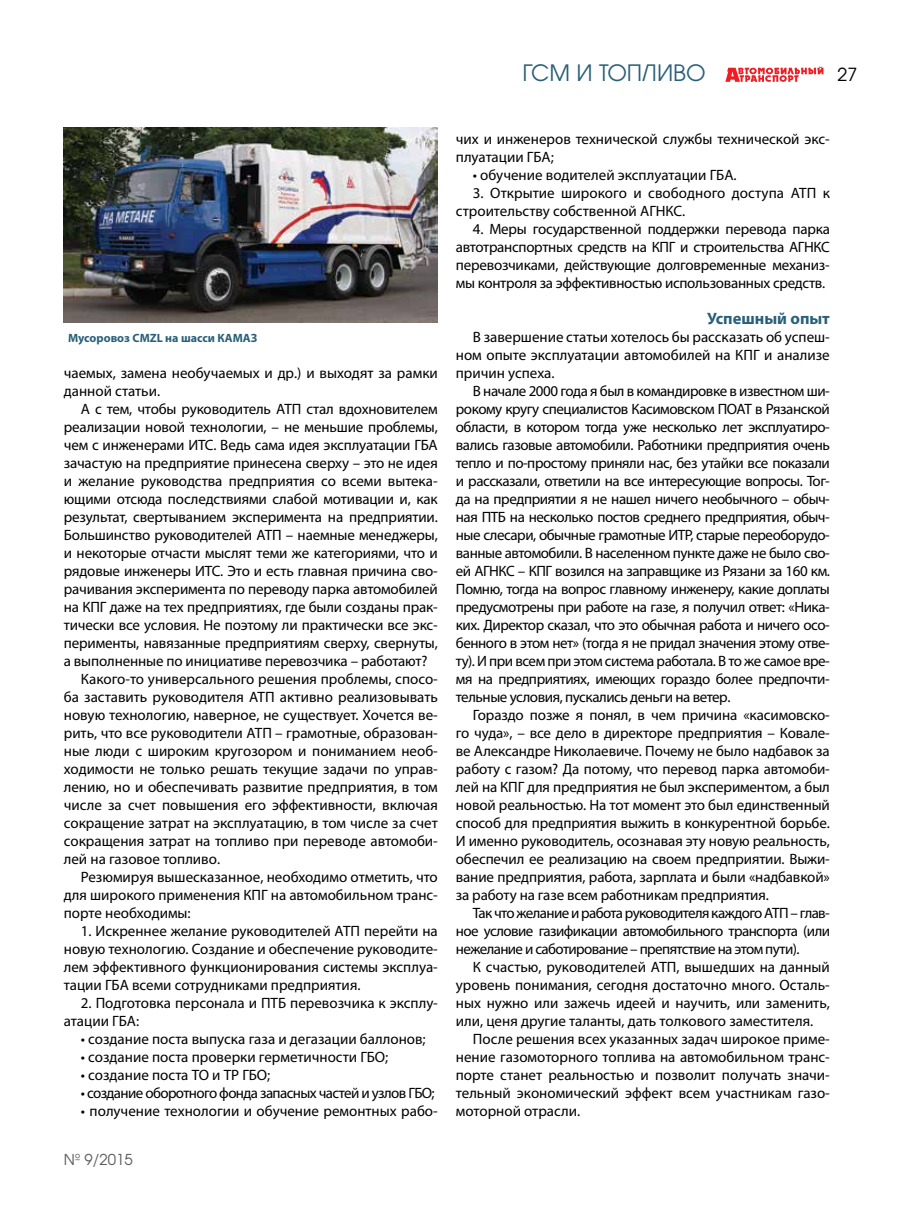
<style>
.page{position:relative;width:915px;height:1212px;background:#fff}
.page>*{position:absolute;margin:0;border:0;box-sizing:border-box;transform-origin:0 0}
.t1{font:22.5px "AG Avalanche C";color:#296079}
.t2{font:18px "AG Avalanche C";color:#000}
.t3{font:700 16.5px "Myriad Pro";color:#296079}
.t4{font:15px/18px "Myriad Pro";letter-spacing:-.005em;color:#000;text-align:justify}
.t5{font:15px "Myriad Pro";letter-spacing:-.04em;color:#000}
.t6{font:15px "AG Avalanche C";color:#58595b}
.t7{font:700 12px "Myriad Pro";color:#296079}
</style>
<div class="page">
<svg style="left:725px;top:66px;width:98px;height:16px"></svg>
<img style="left:64px;top:128px;width:373px;height:195px">
<h1 class="t1" style="left:522px;top:59px;width:184px">ГСМ И ТОПЛИВО</h1>
<p class="t2" style="left:837px;top:63px;width:21px">27</p>
<p class="t7" style="left:68px;top:330px;width:191px">Мусоровоз CMZL на шасси КАМАЗ</p>
<p class="t4" style="left:64px;top:364px;width:375px">чаемых, замена необучаемых и др.) и выходят за рамки данной статьи.</p>
<p class="t4" style="left:81px;top:400px;width:358px">А с тем, чтобы руководитель АТП стал вдохновителем</p>
<p class="t4" style="left:64px;top:418px;width:375px">реализации новой технологии, – не меньшие проблемы,</p>
<p class="t4" style="left:64px;top:436px;width:375px">чем с инженерами ИТС. Ведь сама идея эксплуатации ГБА</p>
<p class="t4" style="left:64px;top:454px;width:375px">зачастую на предприятие принесена сверху – это не идея</p>
<p class="t4" style="left:64px;top:472px;width:375px">и желание руководства предприятия со всеми вытека-</p>
<p class="t4" style="left:64px;top:490px;width:375px">ющими отсюда последствиями слабой мотивации и, как</p>
<p class="t4" style="left:64px;top:508px;width:375px">результат, свертыванием эксперимента на предприятии.</p>
<p class="t4" style="left:64px;top:526px;width:375px">Большинство руководителей АТП – наемные менеджеры,</p>
<p class="t4" style="left:64px;top:544px;width:375px">и некоторые отчасти мыслят теми же категориями, что и</p>
<p class="t4" style="left:64px;top:562px;width:375px">рядовые инженеры ИТС. Это и есть главная причина сво-</p>
<p class="t4" style="left:64px;top:580px;width:375px">рачивания эксперимента по переводу парка автомобилей</p>
<p class="t4" style="left:64px;top:598px;width:375px">на КПГ даже на тех предприятиях, где были созданы прак-</p>
<p class="t4" style="left:64px;top:616px;width:375px">тически все условия. Не поэтому ли практически все экс-</p>
<p class="t4" style="left:64px;top:634px;width:375px">перименты, навязанные предприятиям сверху, свернуты,</p>
<p class="t4" style="left:64px;top:652px;width:365px">а выполненные по инициативе перевозчика – работают?</p>
<p class="t4" style="left:81px;top:670px;width:358px">Какого-то универсального решения проблемы, спосо-</p>
<p class="t4" style="left:64px;top:688px;width:375px">ба заставить руководителя АТП активно реализовывать</p>
<p class="t4" style="left:64px;top:706px;width:375px">новую технологию, наверное, не существует. Хочется ве-</p>
<p class="t4" style="left:64px;top:724px;width:375px">рить, что все руководители АТП – грамотные, образован-</p>
<p class="t4" style="left:64px;top:742px;width:375px">ные люди с широким кругозором и пониманием необ-</p>
<p class="t4" style="left:64px;top:760px;width:375px">ходимости не только решать текущие задачи по управ-</p>
<p class="t4" style="left:64px;top:778px;width:375px">лению, но и обеспечивать развитие предприятия, в том</p>
<p class="t4" style="left:64px;top:796px;width:375px">числе за счет повышения его эффективности, включая</p>
<p class="t4" style="left:64px;top:814px;width:375px">сокращение затрат на эксплуатацию, в том числе за счет</p>
<p class="t4" style="left:64px;top:832px;width:375px">сокращения затрат на топливо при переводе автомоби-</p>
<p class="t4" style="left:64px;top:850px;width:158px">лей на газовое топливо.</p>
<p class="t4" style="left:81px;top:868px;width:358px">Резюмируя вышесказанное, необходимо отметить, что</p>
<p class="t4" style="left:64px;top:886px;width:375px">для широкого применения КПГ на автомобильном транс-</p>
<p class="t4" style="left:64px;top:904px;width:128px">порте необходимы:</p>
<p class="t4" style="left:64px;top:922px;width:375px;text-indent:17px">1. Искреннее желание руководителей АТП перейти на новую технологию. Создание и обеспечение руководите&shy;лем эффективного функционирования системы эксплуа&shy;тации ГБА всеми сотрудниками предприятия.</p>
<p class="t4" style="left:64px;top:994px;width:375px;text-indent:17px">2. Подготовка персонала и ПТБ перевозчика к эксплу&shy;атации ГБА:</p>
<p class="t4" style="left:81px;top:1030px;width:346px">• создание поста выпуска газа и дегазации баллонов;</p>
<p class="t4" style="left:81px;top:1048px;width:309px">• создание поста проверки герметичности ГБО;</p>
<p class="t4" style="left:81px;top:1066px;width:191px">• создание поста ТО и ТР ГБО;</p>
<p class="t5" style="left:81px;top:1084px;width:355px">• создание оборотного фонда запасных частей и узлов ГБО;</p>
<p class="t4" style="left:81px;top:1102px;width:358px">• получение технологии и обучение ремонтных рабо-</p>
<p class="t6" style="left:64px;top:1150px;width:70px">№ 9/2015</p>
<p class="t4" style="left:455px;top:130px;width:375px">чих и инженеров технической службы технической экс&shy;плуатации ГБА;</p>
<p class="t4" style="left:472px;top:166px;width:265px">• обучение водителей эксплуатации ГБА.</p>
<p class="t4" style="left:455px;top:184px;width:375px;text-indent:17px">3. Открытие широкого и свободного доступа АТП к строительству собственной АГНКС.</p>
<p class="t4" style="left:455px;top:220px;width:375px;text-indent:17px">4. Меры государственной поддержки перевода парка автотранспортных средств на КПГ и строительства АГНКС перевозчиками, действующие долговременные механиз&shy;мы контроля за эффективностью использованных средств.</p>
<p class="t3" style="left:706px;top:308px;width:124px">Успешный опыт</p>
<p class="t4" style="left:455px;top:328px;width:375px;text-indent:17px">В завершение статьи хотелось бы рассказать об успеш&shy;ном опыте эксплуатации автомобилей на КПГ и анализе причин успеха.</p>
<p class="t4" style="left:455px;top:382px;width:375px;text-indent:17px">В начале 2000 года я был в командировке в известном ши&shy;рокому кругу специалистов Касимовском ПОАТ в Рязанской области, в котором тогда уже несколько лет эксплуатиро&shy;вались газовые автомобили. Работники предприятия очень тепло и по-простому приняли нас, без утайки все показали и рассказали, ответили на все интересующие вопросы. Тог&shy;да на предприятии я не нашел ничего необычного – обыч&shy;ная ПТБ на несколько постов среднего предприятия, обыч&shy;ные слесари, обычные грамотные ИТР, старые переоборудо&shy;ванные автомобили. В населенном пункте даже не было сво&shy;ей АГНКС – КПГ возился на заправщике из Рязани за 160 км.<br>Помню, тогда на вопрос главному инженеру, какие доплаты предусмотрены при работе на газе, я получил ответ: «Ника&shy;ких. Директор сказал, что это обычная работа и ничего осо&shy;бенного в этом нет» (тогда я не придал значения этому отве&shy;ту). И при всем при этом система работала. В то же самое вре&shy;мя на предприятиях, имеющих гораздо более предпочти&shy;тельные условия, пускались деньги на ветер.</p>
<p class="t4" style="left:455px;top:706px;width:375px;text-indent:17px">Гораздо позже я понял, в чем причина «касимовско&shy;го чуда», – все дело в директоре предприятия – Ковале&shy;ве Александре Николаевиче. Почему не было надбавок за работу с газом? Да потому, что перевод парка автомоби&shy;лей на КПГ для предприятия не был экспериментом, а был новой реальностью. На тот момент это был единственный способ для предприятия выжить в конкурентной борьбе.<br>И именно руководитель, осознавая эту новую реальность, обеспечил ее реализацию на своем предприятии. Выжи&shy;вание предприятия, работа, зарплата и были «надбавкой» за работу на газе всем работникам предприятия.</p>
<p class="t4" style="left:455px;top:904px;width:375px;text-indent:17px">Так что желание и работа руководителя каждого АТП – глав&shy;ное условие газификации автомобильного транспорта (или нежелание и саботирование – препятствие на этом пути).</p>
<p class="t4" style="left:455px;top:958px;width:375px;text-indent:17px">К счастью, руководителей АТП, вышедших на данный уровень понимания, сегодня достаточно много. Осталь&shy;ных нужно или зажечь идеей и научить, или заменить, или, ценя другие таланты, дать толкового заместителя.</p>
<p class="t4" style="left:455px;top:1030px;width:375px;text-indent:17px">После решения всех указанных задач широкое приме&shy;нение газомоторного топлива на автомобильном транс&shy;порте станет реальностью и позволит получать значи&shy;тельный экономический эффект всем участникам газо&shy;моторной отрасли.</p>
</div>
